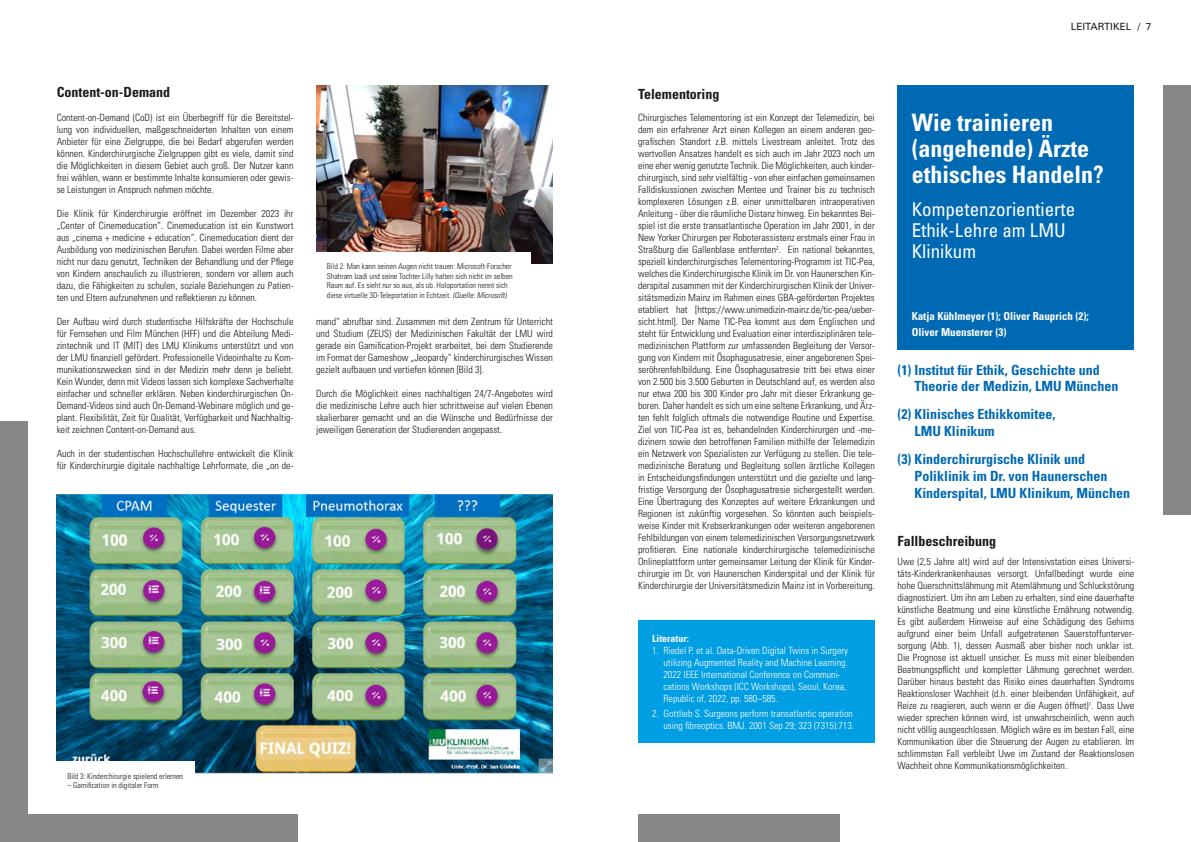
<style>
.page{position:relative;width:1191px;height:842px;background:#fff}
.page>*{position:absolute;margin:0;border:0;box-sizing:border-box;transform-origin:0 0}
.Header_1{font:700 condensed 24px/26px "Univers";color:#fff}
.Header_2{font:condensed 19px/21px "Univers";color:#fff}
.Header_4{font:700 condensed 14px/16.8px "Univers";color:#0069b4}
.Header_3{font:700 condensed 14px "Univers";color:#1a1a18}
.Sub_Header_1{font:700 condensed 11px/16px "Univers";color:#fff}
.Content{font:300 condensed 10px/12px "Univers";color:#1a1a18;text-align:justify}
.t1{font:300 condensed 10px/12px "Univers";color:#fff}
.Seitentitel{font:10px "Univers";color:#1a1a18}
.Referenzen_Bold{font:700 condensed 10px "Univers";color:#fff}
.BU{font:300 condensed 8px/9.6px "Univers";color:#1a1a18}
.s1{font-style:italic}
</style>
<div class="page">
<div style="left:638px;top:620px;width:236px;height:123px;background:#009ee3"></div>
<div style="left:897px;top:85px;width:237px;height:265px;background:#0069b4"></div>
<img style="left:316px;top:85px;width:237px;height:178px">
<div style="left:315px;top:252px;width:216px;height:49px;background:#fff"></div>
<img style="left:57px;top:494px;width:496px;height:280px">
<div style="left:56px;top:761px;width:138px;height:30px;background:#fff"></div>
<div style="left:638px;top:814px;width:201px;height:28px;background:#878786"></div>
<div style="left:1163px;top:85px;width:28px;height:430px;background:#878786"></div>
<div style="left:0;top:814px;width:298px;height:28px;background:#878786"></div>
<div style="left:0;top:421px;width:28px;height:421px;background:#878786"></div>
<p class="Header_3" style="left:57px;top:83px;width:115px">Content-on-Demand</p>
<p class="Content" style="left:57px;top:112px;width:238px">Content-on-Demand (CoD) ist ein Überbegriff für die Bereitstel&shy;lung von individuellen, maßgeschneiderten Inhalten von einem Anbieter für eine Zielgruppe, die bei Bedarf abgerufen werden können. Kinderchirurgische Zielgruppen gibt es viele, damit sind die Möglichkeiten in diesem Gebiet auch groß. Der Nutzer kann frei wählen, wann er bestimmte Inhalte konsumieren oder gewis&shy;se Leistungen in Anspruch nehmen möchte.</p>
<p class="Content" style="left:57px;top:208px;width:238px">Die Klinik für Kinderchirurgie eröffnet im Dezember 2023 ihr „Center of Cinemeducation“. Cinemeducation ist ein Kunstwort aus „cinema + medicine + education“. Cinemeducation dient der Ausbildung von medizinischen Berufen. Dabei werden Filme aber nicht nur dazu genutzt, Techniken der Behandlung und der Pflege von Kindern anschaulich zu illustrieren, sondern vor allem auch dazu, die Fähigkeiten zu schulen, soziale Beziehungen zu Patien&shy;ten und Eltern aufzunehmen und reflektieren zu können.</p>
<p class="Content" style="left:57px;top:316px;width:238px">Der Aufbau wird durch studentische Hilfskräfte der Hochschule für Fernsehen und Film München (HFF) und die Abteilung Medi&shy;zintechnik und IT (MIT) des LMU Klinikums unterstützt und von der LMU finanziell gefördert. Professionelle Videoinhalte zu Kom&shy;munikationszwecken sind in der Medizin mehr denn je beliebt.<br>Kein Wunder, denn mit Videos lassen sich komplexe Sachverhalte einfacher und schneller erklären. Neben kinderchirurgischen On-Demand-Videos sind auch On-Demand-Webinare möglich und ge&shy;plant. Flexibilität, Zeit für Qualität, Verfügbarkeit und Nachhaltig&shy;keit zeichnen Content-on-Demand aus.</p>
<p class="Content" style="left:57px;top:448px;width:238px">Auch in der studentischen Hochschullehre entwickelt die Klinik für Kinderchirurgie digitale nachhaltige Lehrformate, die „on de-</p>
<p class="BU" style="left:327px;top:261px;width:187px">Bild 2: Man kann seinen Augen nicht trauen: Microsoft-Forscher Shahram Izadi und seine Tochter Lilly halten sich nicht im selben Raum auf. Es sieht nur so aus, als ob. Holoportation nennt sich diese virtuelle 3D-Teleportation in Echtzeit. <span class="s1">(Quelle: Microsoft)</span></p>
<p class="Content" style="left:316px;top:316px;width:238px">mand“ abrufbar sind. Zusammen mit dem Zentrum für Unterricht und Studium (ZEUS) der Medizinischen Fakultät der LMU wird gerade ein Gamification-Projekt erarbeitet, bei dem Studierende im Format der Gameshow „Jeopardy“ kinderchirurgisches Wissen gezielt aufbauen und vertiefen können [Bild 3].</p>
<p class="Content" style="left:316px;top:388px;width:238px">Durch die Möglichkeit eines nachhaltigen 24/7-Angebotes wird die medizinische Lehre auch hier schrittweise auf vielen Ebenen skalierbarer gemacht und an die Wünsche und Bedürfnisse der jeweiligen Generation der Studierenden angepasst.</p>
<p class="BU" style="left:67px;top:771px;width:117px">Bild 3: Kinderchirurgie spielend erlernen</p>
<p class="BU" style="left:67px;top:781px;width:93px">– Gamification in digitaler Form</p>
<p class="Seitentitel" style="left:1070px;top:21px;width:82px">LEITARTIKEL / 7</p>
<p class="Header_3" style="left:638px;top:85px;width:83px">Telementoring</p>
<p class="Content" style="left:638px;top:112px;width:238px">Chirurgisches Telementoring ist ein Konzept der Telemedizin, bei dem ein erfahrener Arzt einen Kollegen an einem anderen geo&shy;grafischen Standort z.B. mittels Livestream anleitet. Trotz des wertvollen Ansatzes handelt es sich auch im Jahr 2023 noch um eine eher wenig genutzte Technik. Die Möglichkeiten, auch kinder&shy;chirurgisch, sind sehr vielfältig - von eher einfachen gemeinsamen Falldiskussionen zwischen Mentee und Trainer bis zu technisch komplexeren Lösungen z.B. einer unmittelbaren intraoperativen Anleitung - über die räumliche Distanz hinweg. Ein bekanntes Bei&shy;spiel ist die erste transatlantische Operation im Jahr 2001, in der New Yorker Chirurgen per Roboterassistenz erstmals einer Frau in Straßburg die Gallenblase entfernten<sup>2</sup>. Ein national bekanntes, speziell kinderchirurgisches Telementoring-Programm ist TIC-Pea, welches die Kinderchirurgische Klinik im Dr. von Haunerschen Kin&shy;derspital zusammen mit der Kinderchirurgischen Klinik der Univer&shy;sitätsmedizin Mainz im Rahmen eines GBA-geförderten Projektes etabliert hat [https://www.unimedizin-mainz.de/tic-pea/ueber&shy;sicht.html]. Der Name TIC-Pea kommt aus dem Englischen und steht für Entwicklung und Evaluation einer interdisziplinären tele&shy;medizinischen Plattform zur umfassenden Begleitung der Versor&shy;gung von Kindern mit Ösophagusatresie, einer angeborenen Spei&shy;seröhrenfehlbildung. Eine Ösophagusatresie tritt bei etwa einer von 2.500 bis 3.500 Geburten in Deutschland auf, es werden also nur etwa 200 bis 300 Kinder pro Jahr mit dieser Erkrankung ge&shy;boren. Daher handelt es sich um eine seltene Erkrankung, und Ärz&shy;ten fehlt folglich oftmals die notwendige Routine und Expertise.<br>Ziel von TIC-Pea ist es, behandelnden Kinderchirurgen und -me&shy;dizinern sowie den betroffenen Familien mithilfe der Telemedizin ein Netzwerk von Spezialisten zur Verfügung zu stellen. Die tele&shy;medizinische Beratung und Begleitung sollen ärztliche Kollegen in Entscheidungsfindungen unterstützt und die gezielte und lang&shy;fristige Versorgung der Ösophagusatresie sichergestellt werden.<br>Eine Übertragung des Konzeptes auf weitere Erkrankungen und Regionen ist zukünftig vorgesehen. So könnten auch beispiels&shy;weise Kinder mit Krebserkrankungen oder weiteren angeborenen Fehlbildungen von einem telemedizinischen Versorgungsnetzwerk profitieren. Eine nationale kinderchirurgische telemedizinische Onlineplattform unter gemeinsamer Leitung der Klinik für Kinder&shy;chirurgie im Dr. von Haunerschen Kinderspital und der Klinik für Kinderchirurgie der Universitätsmedizin Mainz ist in Vorbereitung.</p>
<p class="Referenzen_Bold" style="left:652px;top:632px;width:38px">Literatur:</p>
<p class="t1" style="left:663px;top:644px;width:186px;text-indent:-11px">1. Riedel P. et al. Data-Driven Digital Twins in Surgery utilizing Augmented Reality and Machine Learning.<br>2022 IEEE International Conference on Communi&shy;cations Workshops (ICC Workshops), Seoul, Korea, Republic of, 2022, pp. 580–585.</p>
<p class="t1" style="left:652px;top:707px;width:203px;text-align:right">2. Gottlieb S. Surgeons perform transatlantic operation using fibreoptics. BMJ. 2001 Sep 29; 323 (7315):713.</p>
<p class="Header_1" style="left:911px;top:110px;width:193px">Wie trainieren (angehende) Ärzte ethisches Handeln?</p>
<p class="Header_2" style="left:911px;top:198px;width:165px">Kompetenzorientierte<br>Ethik-Lehre am LMU<br>Klinikum</p>
<p class="Sub_Header_1" style="left:911px;top:308px;width:179px">Katja Kühlmeyer (1); Oliver Rauprich (2);<br>Oliver Muensterer (3)</p>
<p class="Header_4" style="left:914px;top:361px;width:205px;text-indent:-17px">(1) Institut für Ethik, Geschichte und<br>Theorie der Medizin, LMU München</p>
<p class="Header_4" style="left:914px;top:406px;width:142px;text-indent:-17px">(2) Klinisches Ethikkomitee,<br>LMU Klinikum</p>
<p class="Header_4" style="left:914px;top:451px;width:217px;text-indent:-17px">(3) Kinderchirurgische Klinik und<br>Poliklinik im Dr. von Haunerschen<br>Kinderspital, LMU Klinikum, München</p>
<p class="Header_3" style="left:897px;top:532px;width:100px">Fallbeschreibung</p>
<p class="Content" style="left:897px;top:556px;width:238px">Uwe (2,5 Jahre alt) wird auf der Intensivstation eines Universi&shy;täts-Kinderkrankenhauses versorgt. Unfallbedingt wurde eine hohe Querschnittslähmung mit Atemlähmung und Schluckstörung diagnostiziert. Um ihn am Leben zu erhalten, sind eine dauerhafte künstliche Beatmung und eine künstliche Ernährung notwendig.<br>Es gibt außerdem Hinweise auf eine Schädigung des Gehirns aufgrund einer beim Unfall aufgetretenen Sauerstoffunterver&shy;sorgung (Abb. 1), dessen Ausmaß aber bisher noch unklar ist.<br>Die Prognose ist aktuell unsicher. Es muss mit einer bleibenden Beatmungspflicht und kompletter Lähmung gerechnet werden.<br>Darüber hinaus besteht das Risiko eines dauerhaften Syndroms Reaktionsloser Wachheit (d.h. einer bleibenden Unfähigkeit, auf Reize zu reagieren, auch wenn er die Augen öffnet)<sup>1</sup>. Dass Uwe wieder sprechen können wird, ist unwahrscheinlich, wenn auch nicht völlig ausgeschlossen. Möglich wäre es im besten Fall, eine Kommunikation über die Steuerung der Augen zu etablieren. Im schlimmsten Fall verbleibt Uwe im Zustand der Reaktionslosen Wachheit ohne Kommunikationsmöglichkeiten.</p>
</div>
